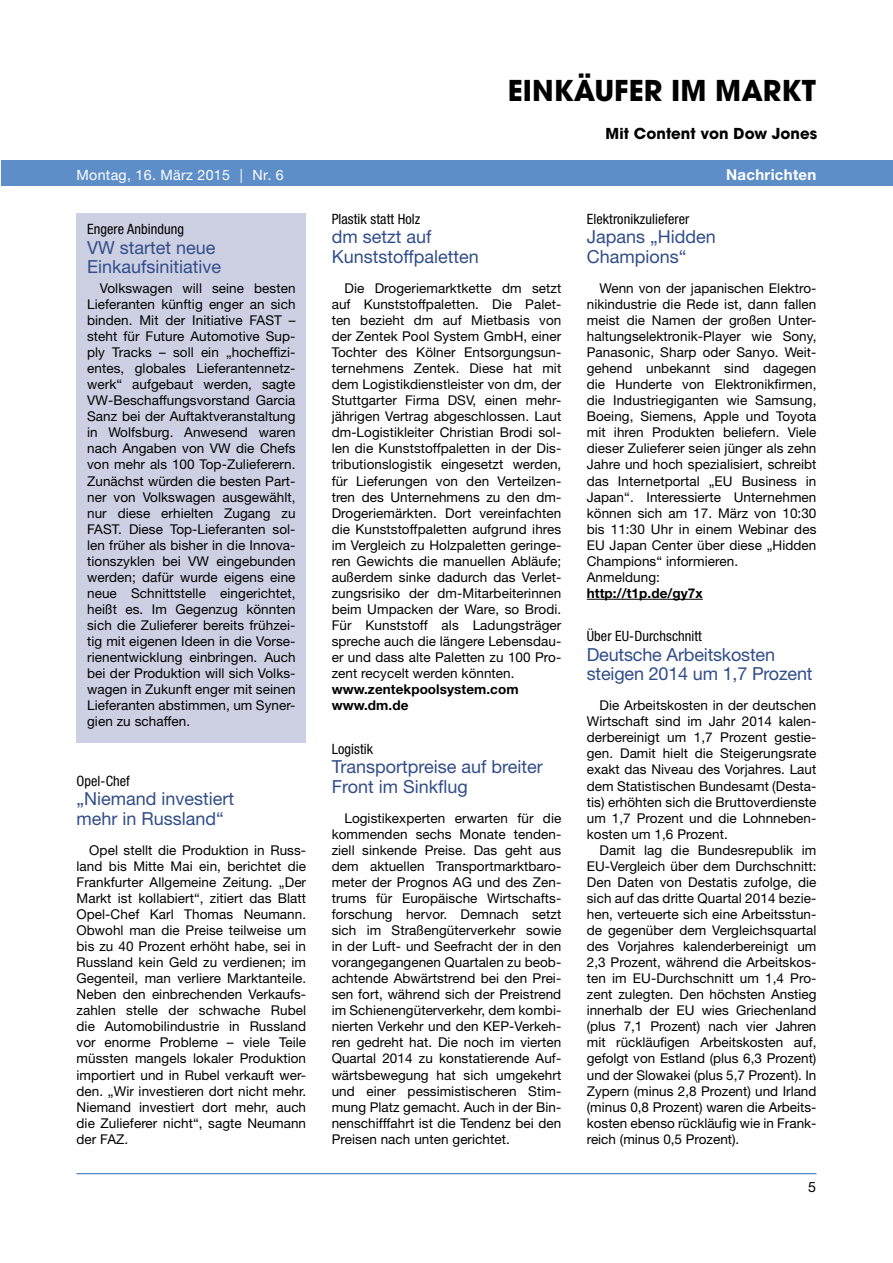
<style>
.page{position:relative;width:893px;height:1263px;background:#fff}
.page>*{position:absolute;margin:0;border:0;box-sizing:border-box;transform-origin:0 0}
.t1{font:700 28.5px "ITC Avant Garde Std";color:#000}
.t2{font:18px/19.5px "Helvetica Neue LT";color:#314d89}
.t3{font:700 15px "ITC Avant Garde Std";letter-spacing:.005em;color:#000}
.t4{font:700 15px "Helvetica Neue LT";letter-spacing:.02em;color:#fff}
.t5{font:condensed 14.25px "Helvetica Neue LT";letter-spacing:.005em;color:#000}
.t6{font:14.25px "Helvetica Neue LT";letter-spacing:.02em;color:#fff}
.t7{font:14.25px "Helvetica Neue LT";color:#000}
.t8{font:13.5px/16px "Helvetica Neue LT";letter-spacing:.005em;color:#000;text-align:justify}
.t9{font:700 13.5px/16px "Helvetica Neue LT";letter-spacing:.005em;color:#000}
</style>
<div class="page">
<hr style="left:77px;top:1173px;width:739px;height:1px;background:#3a7bbe">
<div style="left:1px;top:160px;width:892px;height:26px;background:#5e8ec8"></div>
<div style="left:77px;top:213px;width:229px;height:529px;background:#cdd0e3"></div>
<hr style="left:587px;top:599px;width:116px;height:1px;background:#000">
<p class="t6" style="left:77px;top:167px;width:209px">Montag, 16. März 2015 | Nr. 6</p>
<p class="t5" style="left:87px;top:221px;width:98px">Engere Anbindung</p>
<h2 class="t2" style="left:87px;top:238px;width:136px">VW startet neue<br>Einkaufsinitiative</h2>
<p class="t8" style="left:87px;top:280px;width:210px;text-indent:13px">Volkswagen will seine besten Lieferanten künftig enger an sich binden. Mit der Initiative FAST – steht für Future Automotive Sup&shy;ply Tracks – soll ein „hochef昀椀zi&shy;entes, globales Lieferantennetz&shy;werk“ aufgebaut werden, sagte VW-Beschaffungsvorstand Garcia Sanz bei der Auftaktveranstaltung in Wolfsburg. Anwesend waren nach Angaben von VW die Chefs von mehr als 100 Top-Zulieferern.<br>Zunächst würden die besten Part&shy;ner von Volkswagen ausgewählt, nur diese erhielten Zugang zu FAST. Diese Top-Lieferanten sol&shy;len früher als bisher in die Innova&shy;tionszyklen bei VW eingebunden werden; dafür wurde eigens eine neue Schnittstelle eingerichtet, heißt es. Im Gegenzug könnten sich die Zulieferer bereits frühzei&shy;tig mit eigenen Ideen in die Vorse&shy;rienentwicklung einbringen. Auch bei der Produktion will sich Volks&shy;wagen in Zukunft enger mit seinen Lieferanten abstimmen, um Syner&shy;gien zu schaffen.</p>
<p class="t5" style="left:77px;top:772px;width:55px">Opel-Chef</p>
<h2 class="t2" style="left:77px;top:789px;width:159px">„Niemand investiert mehr in Russland“</h2>
<p class="t8" style="left:77px;top:842px;width:231px;text-indent:13px">Opel stellt die Produktion in Russ&shy;land bis Mitte Mai ein, berichtet die Frankfurter Allgemeine Zeitung. „Der Markt ist kollabiert“, zitiert das Blatt Opel-Chef Karl Thomas Neumann.<br>Obwohl man die Preise teilweise um bis zu 40 Prozent erhöht habe, sei in Russland kein Geld zu verdienen; im Gegenteil, man verliere Marktanteile.<br>Neben den einbrechenden Verkaufs&shy;zahlen stelle der schwache Rubel die Automobilindustrie in Russland vor enorme Probleme – viele Teile müssten mangels lokaler Produktion importiert und in Rubel verkauft wer&shy;den. „Wir investieren dort nicht mehr.<br>Niemand investiert dort mehr, auch die Zulieferer nicht“, sagte Neumann der FAZ.</p>
<h1 class="t1" style="left:508px;top:71px;width:310px">EINKÄUFER IM MARKT</h1>
<p class="t3" style="left:605px;top:123px;width:213px">Mit Content von Dow Jones</p>
<p class="t4" style="left:726px;top:165px;width:92px">Nachrichten</p>
<p class="t5" style="left:332px;top:211px;width:90px">Plastik statt Holz</p>
<h2 class="t2" style="left:332px;top:227px;width:149px">dm setzt auf<br>Kunststoffpaletten</h2>
<p class="t8" style="left:332px;top:280px;width:231px;text-indent:13px">Die Drogeriemarktkette dm setzt auf Kunststoffpaletten. Die Palet&shy;ten bezieht dm auf Mietbasis von der Zentek Pool System GmbH, einer Tochter des Kölner Entsorgungsun&shy;ternehmens Zentek. Diese hat mit dem Logistikdienstleister von dm, der Stuttgarter Firma DSV, einen mehr&shy;jährigen Vertrag abgeschlossen. Laut dm-Logistikleiter Christian Brodi sol&shy;len die Kunststoffpaletten in der Dis&shy;tributionslogistik eingesetzt werden, für Lieferungen von den Verteilzen&shy;tren des Unternehmens zu den dm-Drogeriemärkten. Dort vereinfachten die Kunststoffpaletten aufgrund ihres im Vergleich zu Holzpaletten geringe&shy;ren Gewichts die manuellen Abläufe; außerdem sinke dadurch das Verlet&shy;zungsrisiko der dm-Mitarbeiterinnen beim Umpacken der Ware, so Brodi.<br>Für Kunststoff als Ladungsträger spreche auch die längere Lebensdau&shy;er und dass alte Paletten zu 100 Pro&shy;zent recycelt werden könnten.</p>
<p class="t9" style="left:332px;top:681px;width:188px">www.zentekpoolsystem.com www.dm.de</p>
<p class="t5" style="left:332px;top:740px;width:43px">Logistik</p>
<h2 class="t2" style="left:332px;top:757px;width:213px">Transportpreise auf breiter<br>Front im Sink昀氀ug</h2>
<p class="t8" style="left:332px;top:810px;width:231px;text-indent:13px">Logistikexperten erwarten für die kommenden sechs Monate tenden&shy;ziell sinkende Preise. Das geht aus dem aktuellen Transportmarktbaro&shy;meter der Prognos AG und des Zen&shy;trums für Europäische Wirtschafts&shy;forschung hervor. Demnach setzt sich im Straßengüterverkehr sowie in der Luft- und Seefracht der in den vorangegangenen Quartalen zu beob&shy;achtende Abwärtstrend bei den Prei&shy;sen fort, während sich der Preistrend im Schienengüterverkehr, dem kombi&shy;nierten Verkehr und den KEP-Verkeh&shy;ren gedreht hat. Die noch im vierten Quartal 2014 zu konstatierende Auf&shy;wärtsbewegung hat sich umgekehrt und einer pessimistischeren Stim&shy;mung Platz gemacht. Auch in der Bin&shy;nenschifffahrt ist die Tendenz bei den Preisen nach unten gerichtet.</p>
<p class="t5" style="left:587px;top:211px;width:104px">Elektronikzulieferer</p>
<h2 class="t2" style="left:587px;top:227px;width:131px">Japans „Hidden<br>Champions“</h2>
<p class="t8" style="left:587px;top:280px;width:231px;text-align:left;text-indent:13px">Wenn von der japanischen Elektro&shy;nikindustrie die Rede ist, dann fallen meist die Namen der großen Unter&shy;haltungselektronik-Player wie Sony, Panasonic, Sharp oder Sanyo. Weit&shy;gehend unbekannt sind dagegen die Hunderte von Elektronik昀椀rmen, die Industriegiganten wie Samsung, Boeing, Siemens, Apple und Toyota mit ihren Produkten beliefern. Viele dieser Zulieferer seien jünger als zehn Jahre und hoch spezialisiert, schreibt das Internetportal „EU Business in Japan“. Interessierte Unternehmen können sich am 17. März von 10:30 bis 11:30 Uhr in einem Webinar des EU Japan Center über diese „Hidden Champions“ informieren.<br>Anmeldung:</p>
<p class="t9" style="left:587px;top:585px;width:117px">http://t1p.de/gy7x</p>
<p class="t5" style="left:587px;top:628px;width:117px">Über EU-Durchschnitt</p>
<h2 class="t2" style="left:587px;top:644px;width:227px">Deutsche Arbeitskosten steigen 2014 um 1,7 Prozent</h2>
<p class="t8" style="left:587px;top:697px;width:231px;text-indent:13px">Die Arbeitskosten in der deutschen Wirtschaft sind im Jahr 2014 kalen&shy;derbereinigt um 1,7 Prozent gestie&shy;gen. Damit hielt die Steigerungsrate exakt das Niveau des Vorjahres. Laut dem Statistischen Bundesamt (Desta&shy;tis) erhöhten sich die Bruttoverdienste um 1,7 Prozent und die Lohnneben&shy;kosten um 1,6 Prozent.</p>
<p class="t8" style="left:587px;top:842px;width:231px;text-indent:13px">Damit lag die Bundesrepublik im EU-Vergleich über dem Durchschnitt:<br>Den Daten von Destatis zufolge, die sich auf das dritte Quartal 2014 bezie&shy;hen, verteuerte sich eine Arbeitsstun&shy;de gegenüber dem Vergleichsquartal des Vorjahres kalenderbereinigt um 2,3 Prozent, während die Arbeitskos&shy;ten im EU-Durchschnitt um 1,4 Pro&shy;zent zulegten. Den höchsten Anstieg innerhalb der EU wies Griechenland (plus 7,1 Prozent) nach vier Jahren mit rückläu昀椀gen Arbeitskosten auf, gefolgt von Estland (plus 6,3 Prozent) und der Slowakei (plus 5,7 Prozent). In Zypern (minus 2,8 Prozent) und Irland (minus 0,8 Prozent) waren die Arbeits&shy;kosten ebenso rückläu昀椀g wie in Frank&shy;reich (minus 0,5 Prozent).</p>
<p class="t7" style="left:808px;top:1178px;width:9px">5</p>
</div>
